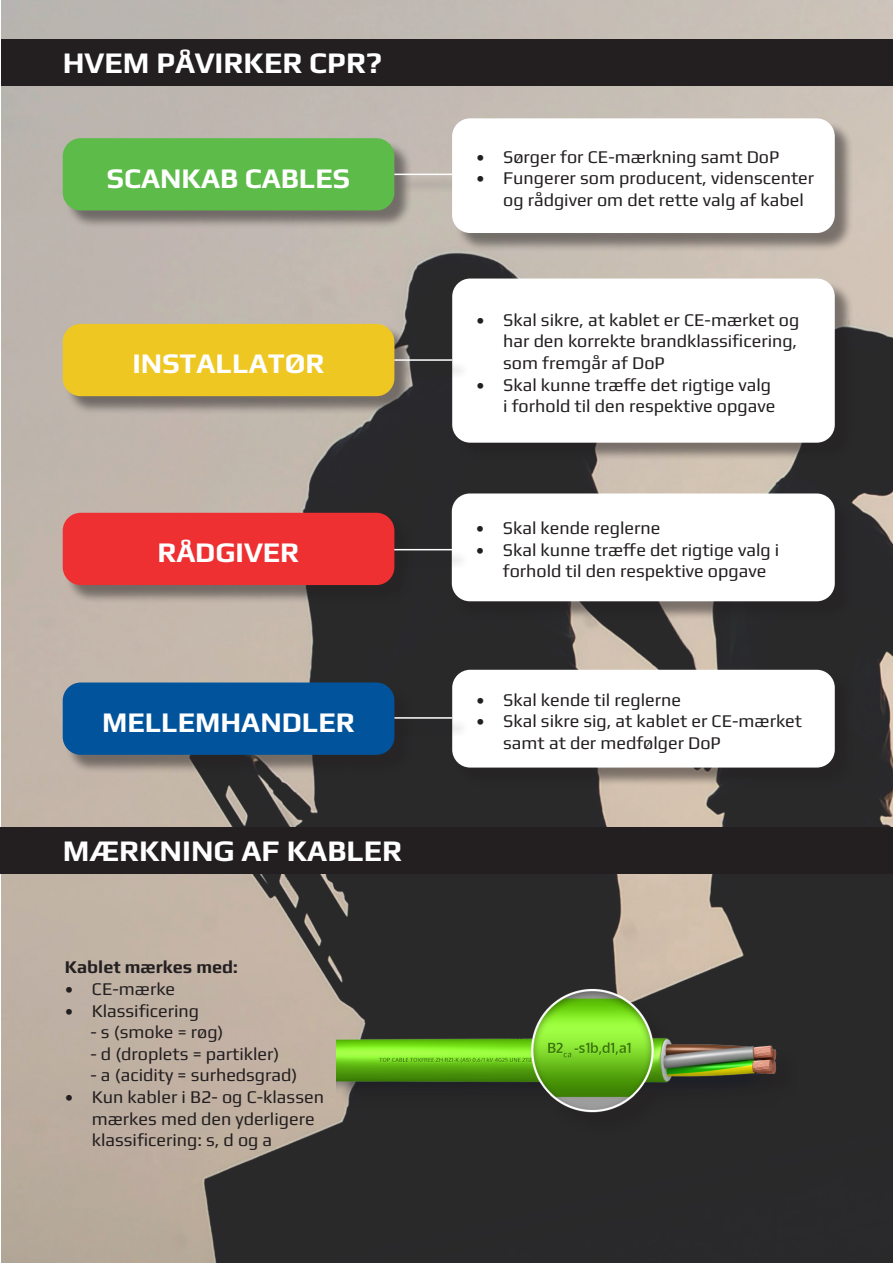
<style>
.page{position:relative;width:893px;height:1263px;background:#fff}
.page>*{position:absolute;margin:0;border:0;box-sizing:border-box;transform-origin:0 0}
.t1{font:700 30px "Play";color:#fff}
.t2{font:700 28.5px "Play";color:#fff}
.t3{font:18px/21.6px "Play";color:#231f20}
.t4{font:700 18px "Play";color:#231f20}
</style>
<div class="page">
<img style="left:1px;top:0;width:892px;height:1263px">
<div style="left:1px;top:39px;width:892px;height:47px;background:#231f20"></div>
<div style="left:0;top:827px;width:893px;height:47px;background:#231f20"></div>
<div style="left:340px;top:992px;width:459px;height:143px;background:#29292a"></div>
<img style="left:337px;top:950px;width:472px;height:164px">
<div style="left:65px;top:140px;width:348px;height:89px;background:#231f20;opacity:.5"></div>
<div style="left:63px;top:138px;width:331px;height:72px;background:#5dbb4a;border-radius:18px"></div>
<div style="left:65px;top:326px;width:348px;height:89px;background:#231f20;opacity:.5"></div>
<div style="left:63px;top:324px;width:331px;height:72px;background:#eec723;border-radius:18px"></div>
<div style="left:454px;top:281px;width:399px;height:180px;background:#231f20;opacity:.5"></div>
<div style="left:452px;top:279px;width:383px;height:164px;background:#fff;border-radius:18px"></div>
<div style="left:65px;top:515px;width:348px;height:89px;background:#231f20;opacity:.5"></div>
<div style="left:63px;top:513px;width:331px;height:72px;background:#ee3032;border-radius:18px"></div>
<div style="left:454px;top:496px;width:399px;height:124px;background:#231f20;opacity:.5"></div>
<div style="left:452px;top:493px;width:383px;height:108px;background:#fff;border-radius:18px"></div>
<div style="left:65px;top:685px;width:348px;height:88px;background:#231f20;opacity:.5"></div>
<div style="left:63px;top:682px;width:331px;height:73px;background:#01549c;border-radius:18px"></div>
<div style="left:454px;top:672px;width:399px;height:114px;background:#231f20;opacity:.5"></div>
<div style="left:452px;top:670px;width:383px;height:97px;background:#fff;border-radius:18px"></div>
<div style="left:398px;top:176px;width:72px;height:18px;background:#231f20;opacity:.5"></div>
<hr style="left:394px;top:174px;width:58px;height:1px;background:#fff">
<div style="left:454px;top:121px;width:400px;height:131px;background:#231f20;opacity:.5"></div>
<div style="left:452px;top:118px;width:383px;height:115px;background:#fff;border-radius:18px"></div>
<div style="left:398px;top:362px;width:72px;height:17px;background:#231f20;opacity:.5"></div>
<hr style="left:394px;top:359px;width:58px;height:2px;background:#fff">
<div style="left:398px;top:551px;width:72px;height:18px;background:#231f20;opacity:.5"></div>
<hr style="left:394px;top:549px;width:58px;height:1px;background:#fff">
<div style="left:398px;top:719px;width:72px;height:18px;background:#231f20;opacity:.5"></div>
<hr style="left:394px;top:717px;width:58px;height:2px;background:#fff">
<p class="t1" style="left:63px;top:45px;width:321px">HVEM PÅVIRKER CPR?</p>
<p class="t2" style="left:107px;top:161px;width:245px">SCANKAB CABLES</p>
<p class="t2" style="left:132px;top:347px;width:193px">INSTALLATØR</p>
<p class="t2" style="left:158px;top:536px;width:143px">RÅDGIVER</p>
<p class="t2" style="left:102px;top:705px;width:254px">MELLEMHANDLER</p>
<p class="t1" style="left:63px;top:833px;width:341px">MÆRKNING AF KABLER</p>
<p class="t4" style="left:65px;top:957px;width:174px">Kablet mærkes med:</p>
<p class="t3" style="left:65px;top:978px;width:112px">• CE-mærke</p>
<p class="t3" style="left:65px;top:999px;width:136px">• Klassificering</p>
<p class="t3" style="left:90px;top:1021px;width:135px">- s (smoke = røg)</p>
<p class="t3" style="left:90px;top:1042px;width:191px">- d (droplets = partikler)</p>
<p class="t3" style="left:90px;top:1064px;width:209px">- a (acidity = surhedsgrad)</p>
<p class="t3" style="left:92px;top:1086px;width:234px;text-indent:-27px">• Kun kabler i B2- og C-klassen mærkes med den yderligere klassificering: s, d og a</p>
<p class="t3" style="left:476px;top:145px;width:305px">• Sørger for CE-mærkning samt DoP</p>
<p class="t3" style="left:503px;top:167px;width:313px;text-indent:-27px">• Fungerer som producent, videnscenter og rådgiver om det rette valg af kabel</p>
<p class="t3" style="left:503px;top:309px;width:297px;text-align:justify;text-indent:-27px">• Skal sikre, at kablet er CE-mærket og har den korrekte brandklassificering, som fremgår af DoP</p>
<p class="t3" style="left:476px;top:373px;width:301px;text-align:right">• Skal kunne træffe det rigtige valg i forhold til den respektive opgave</p>
<p class="t3" style="left:476px;top:517px;width:186px">• Skal kende reglerne</p>
<p class="t3" style="left:503px;top:539px;width:278px;text-indent:-27px">• Skal kunne træffe det rigtige valg i forhold til den respektive opgave</p>
<p class="t3" style="left:476px;top:688px;width:206px">• Skal kende til reglerne</p>
<p class="t3" style="left:503px;top:710px;width:300px;text-indent:-27px">• Skal sikre sig, at kablet er CE-mærket samt at der medfølger DoP</p>
</div>
